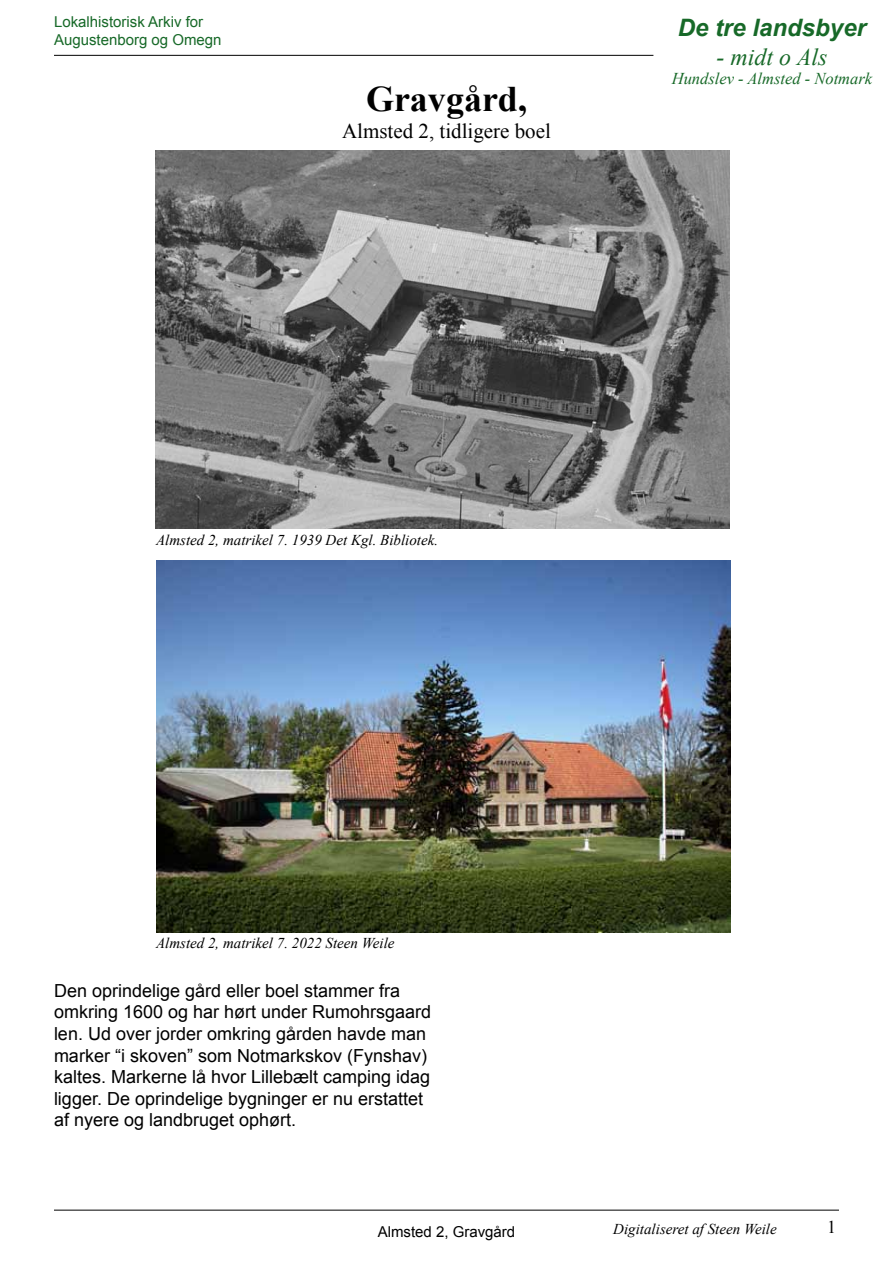
<style>
.page{position:relative;width:893px;height:1263px;background:#fff}
.page>*{position:absolute;margin:0;border:0;box-sizing:border-box;transform-origin:0 0}
.t1{font:700 36px "Times New Roman";color:#000}
.t2{font:italic 700 24px "Arial";color:#176928}
.t3{font:italic 24px "Times New Roman";color:#176928}
.t4{font:21px "Times New Roman";color:#000}
.t5{font:18px/21.6px "Arial";color:#000}
.t6{font:18px "Times New Roman";color:#000}
.t7{font:italic 16.5px "Times New Roman";color:#176928}
.t8{font:italic 15px "Times New Roman";color:#000}
.t9{font:15px/18px "Arial";color:#176928}
.t10{font:15px "Arial";color:#000}
</style>
<div class="page">
<hr style="left:54px;top:55px;width:599px;height:1px;background:#000">
<hr style="left:54px;top:1210px;width:785px;height:1px;background:#000">
<img style="left:156px;top:560px;width:574px;height:372px">
<img style="left:155px;top:151px;width:574px;height:377px">
<p class="t9" style="left:54px;top:13px;width:169px">Lokalhistorisk Arkiv for<br>Augustenborg og Omegn</p>
<h1 class="t1" style="left:366px;top:74px;width:162px">Gravgård,</h1>
<p class="t4" style="left:342px;top:117px;width:210px">Almsted 2, tidligere boel</p>
<h2 class="t2" style="left:678px;top:11px;width:190px">De tre landsbyer</h2>
<h2 class="t3" style="left:716px;top:40px;width:112px">- midt o Als</h2>
<p class="t7" style="left:672px;top:68px;width:202px">Hundslev - Almsted - Notmark</p>
<p class="t8" style="left:156px;top:530px;width:284px">Almsted 2, matrikel 7. 1939 Det Kgl. Bibliotek.</p>
<p class="t8" style="left:156px;top:933px;width:240px">Almsted 2, matrikel 7. 2022 Steen Weile</p>
<p class="t5" style="left:54px;top:980px;width:379px">Den oprindelige gård eller boel stammer fra omkring 1600 og har hørt under Rumohrsgaard len. Ud over jorder omkring gården havde man marker “i skoven” som Notmarkskov (Fynshav) kaltes. Markerne lå hvor Lillebælt camping idag ligger. De oprindelige bygninger er nu erstattet af nyere og landbruget ophørt.</p>
<p class="t10" style="left:378px;top:1221px;width:139px">Almsted 2, Gravgård</p>
<p class="t8" style="left:613px;top:1219px;width:165px">Digitaliseret af Steen Weile</p>
<p class="t6" style="left:827px;top:1215px;width:10px">1</p>
</div>
